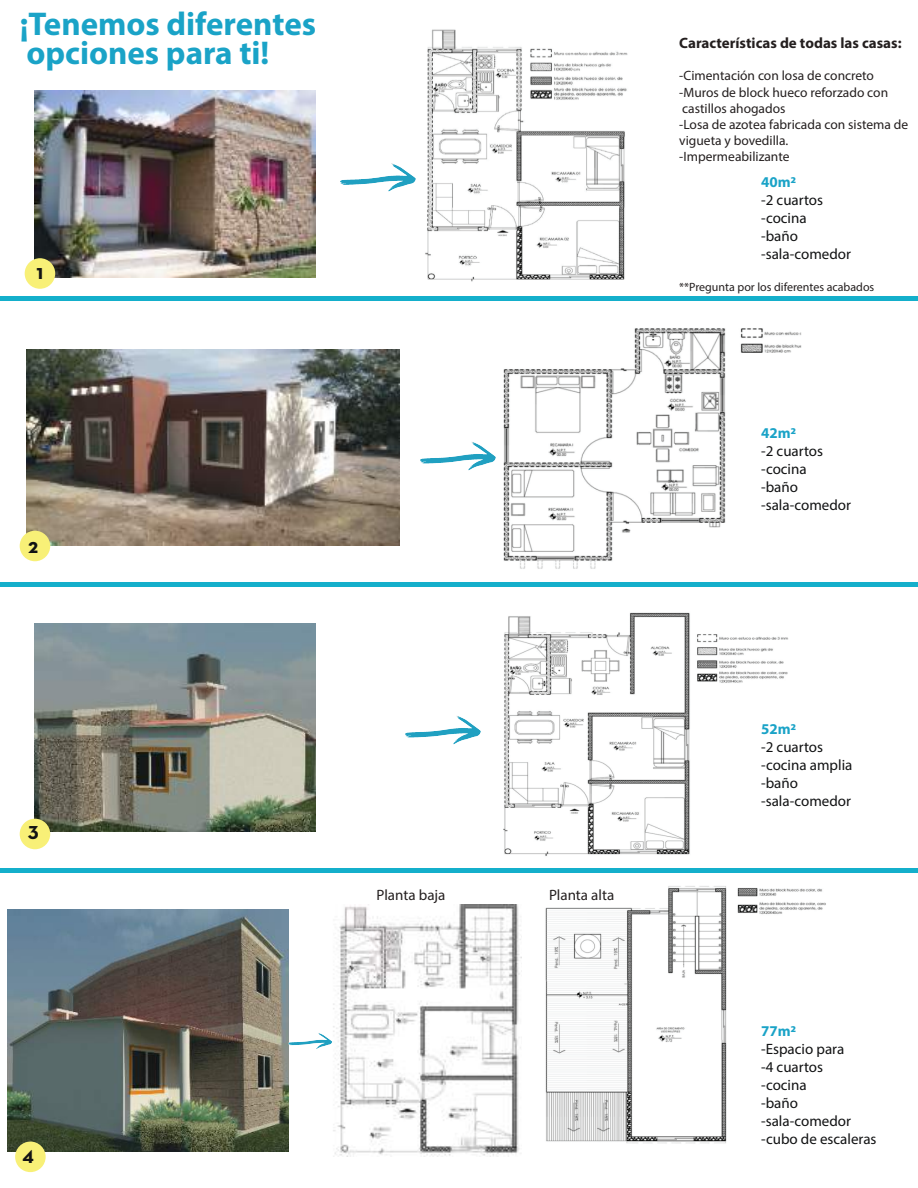
<style>
.page{position:relative;width:918px;height:1188px;background:#fff}
.page>*{position:absolute;margin:0;border:0;box-sizing:border-box;transform-origin:0 0}
.t1{font:700 33px/28.5px "Myriad Pro";color:#1aa3c7}
.t2{font:700 21px "Neutraface Text";color:#121314}
.t3{font:15px/18px "Myriad Pro";color:#111213}
.t4{font:700 15px "Myriad Pro";color:#241f1f}
.t5{font:15px "Myriad Pro";color:#241f1f}
.t6{font:700 15px "Myriad Pro";color:#1aa3c7}
.t7{font:13.5px/16.2px "Myriad Pro";color:#241f1f}
.t8{font:12px "Myriad Pro";color:#241f1f}
</style>
<div class="page">
<img style="left:503px;top:612px;width:285px;height:244px">
<img style="left:333px;top:905px;width:189px;height:252px">
<img style="left:35px;top:91px;width:281px;height:187px">
<img style="left:26px;top:349px;width:374px;height:197px">
<img style="left:35px;top:623px;width:281px;height:209px">
<img style="left:8px;top:910px;width:281px;height:242px">
<div style="left:0;top:296px;width:918px;height:5px;background:#14afcb"></div>
<div style="left:0;top:582px;width:918px;height:5px;background:#14afcb"></div>
<div style="left:0;top:868px;width:918px;height:5px;background:#14afcb"></div>
<img style="left:503px;top:328px;width:299px;height:241px">
<img style="left:340px;top:163px;width:76px;height:29px">
<img style="left:420px;top:429px;width:141px;height:49px">
<img style="left:405px;top:703px;width:140px;height:49px">
<div style="left:25px;top:258px;width:30px;height:31px;background:#f8f077;border-radius:50%"></div>
<div style="left:20px;top:531px;width:30px;height:30px;background:#f8f077;border-radius:50%"></div>
<div style="left:20px;top:819px;width:30px;height:30px;background:#f8f077;border-radius:50%"></div>
<div style="left:15px;top:1142px;width:31px;height:30px;background:#f8f077;border-radius:50%"></div>
<img style="left:277px;top:1026px;width:92px;height:28px">
<img style="left:545px;top:886px;width:281px;height:258px">
<img style="left:425px;top:29px;width:203px;height:253px">
<h1 class="t1" style="left:20px;top:9px;width:298px">¡Tenemos diferentes opciones para ti!</h1>
<h2 class="t2" style="left:36px;top:259px;width:8px">1</h2>
<h2 class="t2" style="left:28px;top:532px;width:12px">2</h2>
<p class="t4" style="left:679px;top:33px;width:224px">Características de todas las casas:</p>
<p class="t7" style="left:679px;top:68px;width:230px">-Cimentación con losa de concreto -Muros de block hueco reforzado con castillos ahogados<br>-Losa de azotea fabricada con sistema de vigueta y bovedilla.<br>-Impermeabilizante</p>
<p class="t6" style="left:761px;top:172px;width:36px">40m2</p>
<p class="t3" style="left:761px;top:191px;width:91px">-2 cuartos -cocina<br>-baño -sala-comedor</p>
<p class="t8" style="left:679px;top:279px;width:197px">**Pregunta por los diferentes acabados</p>
<p class="t6" style="left:761px;top:424px;width:36px">42m2</p>
<p class="t3" style="left:761px;top:442px;width:91px">-2 cuartos -cocina<br>-baño -sala-comedor</p>
<h2 class="t2" style="left:28px;top:816px;width:13px">3</h2>
<h2 class="t2" style="left:22px;top:1140px;width:13px">4</h2>
<p class="t5" style="left:377px;top:886px;width:70px">Planta baja</p>
<p class="t5" style="left:549px;top:886px;width:67px">Planta alta</p>
<p class="t6" style="left:761px;top:719px;width:36px">52m2</p>
<p class="t3" style="left:761px;top:738px;width:93px">-2 cuartos -cocina amplia -baño -sala-comedor</p>
<p class="t6" style="left:761px;top:1021px;width:36px">77m2</p>
<p class="t3" style="left:761px;top:1040px;width:117px">-Espacio para<br>-4 cuartos<br>-cocina<br>-baño -sala-comedor -cubo de escaleras</p>
</div>
